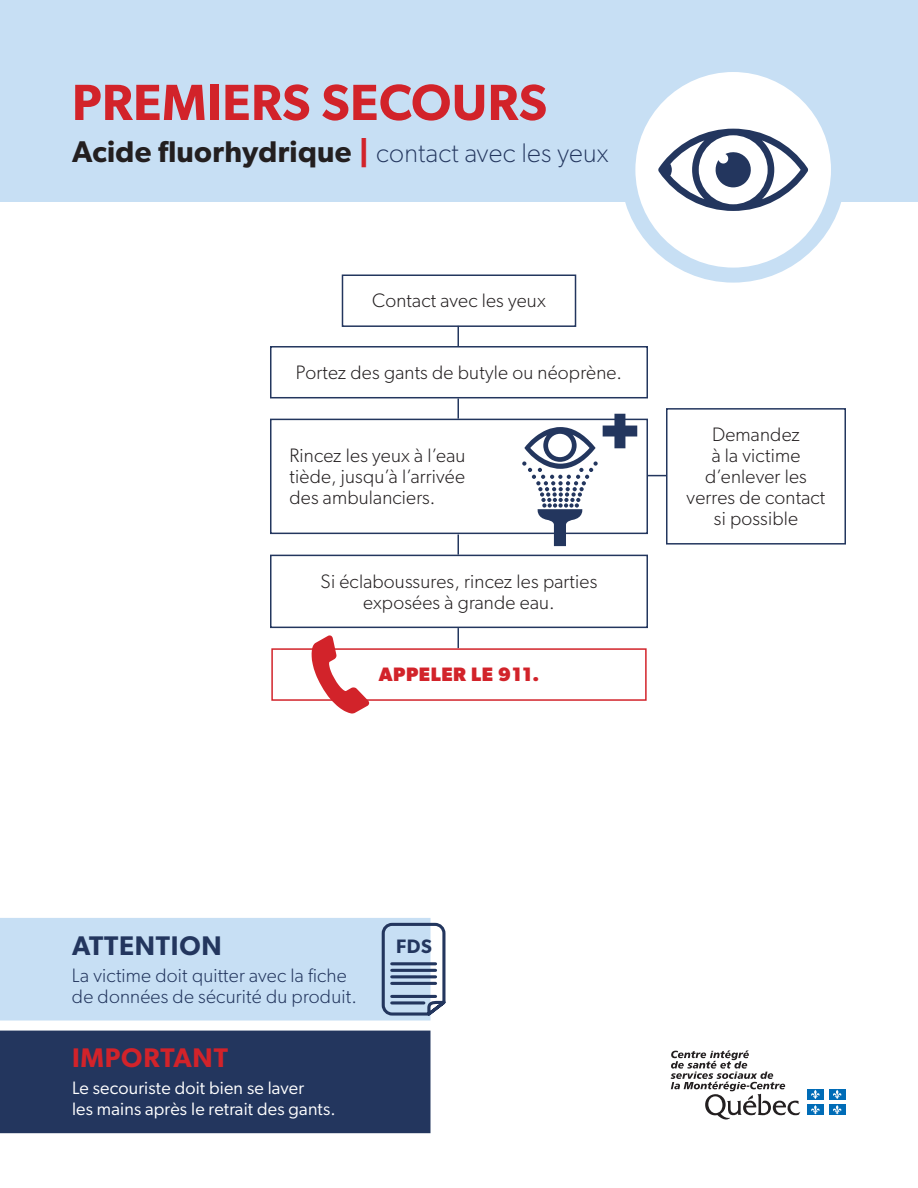
<style>
.page{position:relative;width:918px;height:1188px;background:#fff}
.page>*{position:absolute;margin:0;border:0;box-sizing:border-box;transform-origin:0 0}
.t1{font:600 51px "Gibson";letter-spacing:.01em;color:#d2232a}
.t2{font:600 30px "Gibson";letter-spacing:.01em;color:#231f20}
.t3{font:600 27px "Gibson";letter-spacing:.03em;color:#23365e}
.t4{font:600 27px "Gibson";letter-spacing:.03em;color:#d2232a}
.t5{font:300 19.5px/21px "Gibson";letter-spacing:.01em;color:#231f20;text-align:center}
.t6{font:300 19.5px/21px "Gibson";letter-spacing:.01em;color:#23365e}
.t7{font:700 19.5px "Gibson";letter-spacing:.03em;color:#d2232a}
.t8{font:600 19.5px "Gibson";color:#23365e}
.t9{font:18px/21px "Gibson";letter-spacing:.01em;color:#fff}
.s1{font-weight:700;color:#d2232a}
.s2{font-weight:100;font-size:27px;color:#23365e}
</style>
<div class="page">
<div style="left:0;top:0;width:918px;height:202px;background:#c7dff4"></div>
<svg style="left:628px;top:65px;width:210px;height:210px;fill:#fff"></svg>
<div style="left:620px;top:57px;width:226px;height:226px;border:15px solid #c7dff4;border-radius:50%"></div>
<div style="left:342px;top:274px;width:234px;height:53px;border:2px solid #23365e"></div>
<div style="left:270px;top:419px;width:378px;height:115px;border:2px solid #23365e"></div>
<div style="left:666px;top:408px;width:180px;height:137px;border:2px solid #23365e"></div>
<div style="left:270px;top:346px;width:378px;height:52px;border:2px solid #23365e"></div>
<div style="left:270px;top:555px;width:378px;height:73px;border:2px solid #23365e"></div>
<svg style="left:458px;top:326px;width:1px;height:20px"></svg>
<svg style="left:458px;top:534px;width:1px;height:21px"></svg>
<svg style="left:458px;top:398px;width:1px;height:21px"></svg>
<svg style="left:458px;top:628px;width:1px;height:20px"></svg>
<svg style="left:671px;top:1050px;width:129px;height:70px"></svg>
<div style="left:807px;top:1089px;width:17px;height:11px;background:#006cb7"></div>
<svg style="left:811px;top:1090px;width:9px;height:9px"></svg>
<div style="left:829px;top:1089px;width:17px;height:11px;background:#006cb7"></div>
<svg style="left:833px;top:1090px;width:9px;height:9px"></svg>
<div style="left:807px;top:1104px;width:17px;height:11px;background:#006cb7"></div>
<svg style="left:811px;top:1105px;width:9px;height:9px"></svg>
<div style="left:829px;top:1104px;width:17px;height:11px;background:#006cb7"></div>
<svg style="left:833px;top:1105px;width:9px;height:9px"></svg>
<svg style="left:648px;top:475px;width:18px;height:1px"></svg>
<svg style="left:658px;top:129px;width:150px;height:82px;background:#b3bac7"></svg>
<div style="left:271px;top:648px;width:376px;height:53px;border:2px solid #d2232a"></div>
<svg style="left:312px;top:635px;width:57px;height:79px"></svg>
<div style="left:1px;top:919px;width:429px;height:101px;background:#c7dff4"></div>
<div style="left:0;top:918px;width:430px;height:103px;border:2px solid #c7dff4"></div>
<div style="left:1px;top:1031px;width:429px;height:101px;background:#23365e"></div>
<div style="left:0;top:1031px;width:430px;height:102px;border:2px solid #23365e"></div>
<svg style="left:381px;top:921px;width:65px;height:97px"></svg>
<svg style="left:522px;top:414px;width:115px;height:132px"></svg>
<h1 class="t1" style="left:72px;top:72px;width:476px">PREMIERS SECOURS</h1>
<h2 class="t2" style="left:72px;top:134px;width:538px">Acide fluorhydrique <span class="s1">|</span> <span class="s2">contact avec les yeux</span></h2>
<p class="t5" style="left:372px;top:290px;width:175px">Contact avec les yeux</p>
<p class="t5" style="left:296px;top:362px;width:328px">Portez des gants de butyle ou néoprène.</p>
<p class="t5" style="left:290px;top:445px;width:177px;text-align:justify">Rincez les yeux à l’eau tiède, jusqu’à l’arrivée des ambulanciers.</p>
<p class="t5" style="left:321px;top:570px;width:278px">Si éclaboussures, rincez les parties exposées à grande eau.</p>
<p class="t7" style="left:379px;top:663px;width:162px">APPELER LE 911.</p>
<p class="t5" style="left:687px;top:424px;width:140px">Demandez<br>à la victime d’enlever les verres de contact si possible</p>
<h3 class="t3" style="left:72px;top:929px;width:151px">ATTENTION</h3>
<p class="t6" style="left:72px;top:964px;width:287px">La victime doit quitter avec la fiche de données de sécurité du produit.</p>
<h3 class="t4" style="left:72px;top:1042px;width:157px">IMPORTANT</h3>
<p class="t9" style="left:72px;top:1077px;width:265px">Le secouriste doit bien se laver<br>les mains après le retrait des gants.</p>
<p class="t8" style="left:396px;top:935px;width:37px">FDS</p>
</div>
